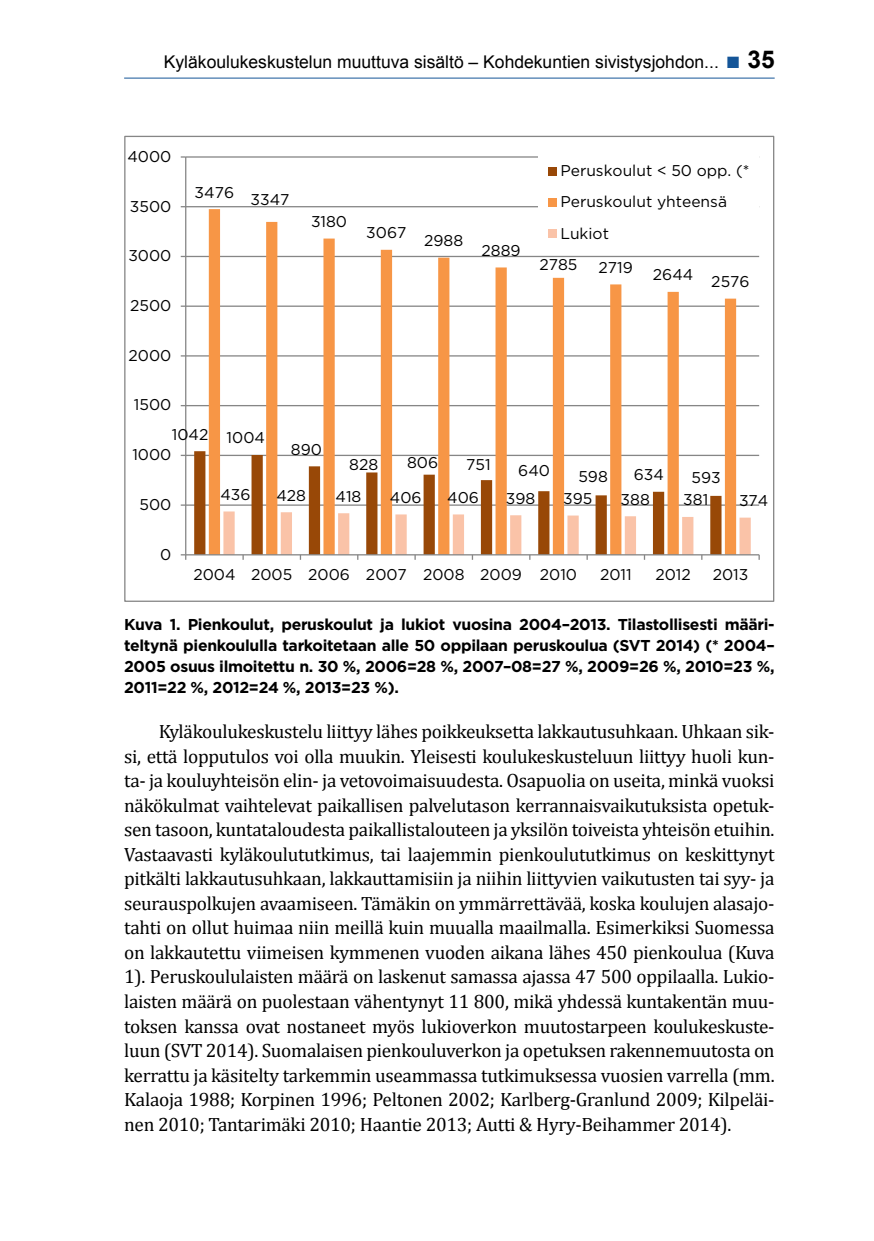
<style>
.page{position:relative;width:874px;height:1241px;background:#fff}
.page>*{position:absolute;margin:0;border:0;box-sizing:border-box;transform-origin:0 0}
.t1{font:19.25px/24.5px "Cambria";letter-spacing:-.015em;color:#000;text-align:justify}
.t2{font:17.5px "Arial";color:#000}
.t3{font:700 15.75px/21px "Gotham";letter-spacing:-.02em;color:#000;text-align:justify}
.t4{font:15.58px/31.3px "Gotham";color:#000}
.s1{font-weight:700;font-size:24.5px;color:#145598}
.s2{font-weight:700;font-size:24.5px}
</style>
<div class="page">
<hr style="left:124px;top:78px;width:650px;height:1px;background:#145598">
<hr style="left:186px;top:504px;width:572px;height:1px;background:#868686">
<hr style="left:186px;top:454px;width:572px;height:2px;background:#868686">
<hr style="left:186px;top:405px;width:572px;height:1px;background:#868686">
<hr style="left:186px;top:355px;width:572px;height:1px;background:#868686">
<hr style="left:186px;top:305px;width:572px;height:2px;background:#868686">
<hr style="left:186px;top:256px;width:572px;height:1px;background:#868686">
<hr style="left:186px;top:206px;width:572px;height:1px;background:#868686">
<hr style="left:186px;top:156px;width:572px;height:2px;background:#868686">
<svg style="left:194px;top:451px;width:15px;height:103px;background:#b17442"></svg>
<svg style="left:209px;top:209px;width:526px;height:345px"></svg>
<hr style="left:185px;top:157px;width:1px;height:397px;background:#868686">
<hr style="left:186px;top:554px;width:572px;height:1px;background:#868686">
<svg style="left:181px;top:554px;width:5px;height:5px"></svg>
<svg style="left:223px;top:511px;width:527px;height:48px"></svg>
<div style="left:538px;top:155px;width:220px;height:94px;background:#fff"></div>
<div style="left:548px;top:167px;width:8px;height:8px;background:#984807"></div>
<div style="left:548px;top:198px;width:8px;height:9px;background:#f79646"></div>
<div style="left:548px;top:230px;width:8px;height:8px;background:#fac3a8"></div>
<p class="t2" style="left:164px;top:50px;width:612px">Kyläkoulukeskustelun muuttuva sisältö – Kohdekuntien sivistysjohdon... <span class="s1">■</span> <span class="s2">35</span></p>
<p class="t4" style="left:127px;top:140px;width:45px">4000</p>
<p class="t4" style="left:130px;top:190px;width:43px">3500</p>
<p class="t4" style="left:128px;top:240px;width:44px">3000</p>
<p class="t4" style="left:130px;top:289px;width:43px">2500</p>
<p class="t4" style="left:128px;top:339px;width:44px">2000</p>
<p class="t4" style="left:134px;top:389px;width:39px">1500</p>
<p class="t4" style="left:194px;top:176px;width:41px">3476</p>
<p class="t4" style="left:250px;top:184px;width:40px">3347</p>
<p class="t4" style="left:311px;top:205px;width:38px">3180</p>
<p class="t4" style="left:366px;top:217px;width:42px">3067</p>
<p class="t4" style="left:424px;top:224px;width:41px">2988</p>
<p class="t4" style="left:481px;top:234px;width:41px">2889</p>
<p class="t4" style="left:560px;top:154px;width:191px">Peruskoulut &lt; 50 opp. (*<br>Peruskoulut yhteensä<br>Lukiot</p>
<p class="t4" style="left:539px;top:248px;width:40px">2785</p>
<p class="t4" style="left:598px;top:251px;width:36px">2719</p>
<p class="t4" style="left:652px;top:262px;width:98px">2644 2576</p>
<p class="t4" style="left:172px;top:420px;width:95px">1042 1004</p>
<p class="t4" style="left:132px;top:438px;width:40px">1000</p>
<p class="t4" style="left:291px;top:433px;width:33px">890</p>
<p class="t4" style="left:349px;top:448px;width:30px">828</p>
<p class="t4" style="left:407px;top:447px;width:33px">806</p>
<p class="t4" style="left:466px;top:448px;width:26px">751</p>
<p class="t4" style="left:518px;top:454px;width:33px">640</p>
<p class="t4" style="left:578px;top:460px;width:31px">598</p>
<p class="t4" style="left:633px;top:458px;width:32px">634</p>
<p class="t4" style="left:691px;top:461px;width:31px">593</p>
<p class="t4" style="left:139px;top:488px;width:33px">500</p>
<p class="t4" style="left:160px;top:538px;width:13px">0</p>
<p class="t4" style="left:220px;top:478px;width:32px">436</p>
<p class="t4" style="left:276px;top:479px;width:31px">428</p>
<p class="t4" style="left:335px;top:480px;width:27px">418</p>
<p class="t4" style="left:390px;top:481px;width:33px">406</p>
<p class="t4" style="left:447px;top:481px;width:33px">406</p>
<p class="t4" style="left:505px;top:482px;width:31px">398</p>
<p class="t4" style="left:563px;top:482px;width:31px">395</p>
<p class="t4" style="left:620px;top:483px;width:31px">388</p>
<p class="t4" style="left:683px;top:484px;width:26px">381</p>
<p class="t4" style="left:738px;top:484px;width:31px">374</p>
<p class="t4" style="left:193px;top:558px;width:385px">2004 2005 2006 2007 2008 2009 2010</p>
<p class="t4" style="left:599px;top:558px;width:33px">2011</p>
<p class="t4" style="left:655px;top:558px;width:37px">2012</p>
<p class="t4" style="left:712px;top:558px;width:37px">2013</p>
<p class="t3" style="left:124px;top:613px;width:651px">Kuva 1. Pienkoulut, peruskoulut ja lukiot vuosina 2004–2013. Tilastollisesti määri&shy;teltynä pienkoululla tarkoitetaan alle 50 oppilaan peruskoulua (SVT 2014) (* 2004– 2005 osuus ilmoitettu n. 30 %, 2006=28 %, 2007–08=27 %, 2009=26 %, 2010=23 %, 2011=22 %, 2012=24 %, 2013=23 %).</p>
<p class="t1" style="left:124px;top:719px;width:651px;text-indent:35px">Kyläkoulukeskustelu liittyy lähes poikkeuksetta lakkautusuhkaan. Uhkaan sik&shy;si, että lopputulos voi olla muukin. Yleisesti koulukeskusteluun liittyy huoli kun&shy;ta- ja kouluyhteisön elin- ja vetovoimaisuudesta. Osapuolia on useita, minkä vuoksi näkökulmat vaihtelevat paikallisen palvelutason kerrannaisvaikutuksista opetuk&shy;sen tasoon, kuntataloudesta paikallistalouteen ja yksilön toiveista yhteisön etuihin.<br>Vastaavasti kyläkoulututkimus, tai laajemmin pienkoulututkimus on keskittynyt pitkälti lakkautusuhkaan, lakkauttamisiin ja niihin liittyvien vaikutusten tai syy- ja seurauspolkujen avaamiseen. Tämäkin on ymmärrettävää, koska koulujen alasajo&shy;tahti on ollut huimaa niin meillä kuin muualla maailmalla. Esimerkiksi Suomessa on lakkautettu viimeisen kymmenen vuoden aikana lähes 450 pienkoulua (Kuva 1). Peruskoululaisten määrä on laskenut samassa ajassa 47 500 oppilaalla. Lukio&shy;laisten määrä on puolestaan vähentynyt 11 800, mikä yhdessä kuntakentän muu&shy;toksen kanssa ovat nostaneet myös lukioverkon muutostarpeen koulukeskuste&shy;luun (SVT 2014). Suomalaisen pienkouluverkon ja opetuksen rakennemuutosta on kerrattu ja käsitelty tarkemmin useammassa tutkimuksessa vuosien varrella (mm.<br>Kalaoja 1988; Korpinen 1996; Peltonen 2002; Karlberg-Granlund 2009; Kilpeläi&shy;nen 2010; Tantarimäki 2010; Haantie 2013; Autti &amp; Hyry-Beihammer 2014).</p>
</div>
